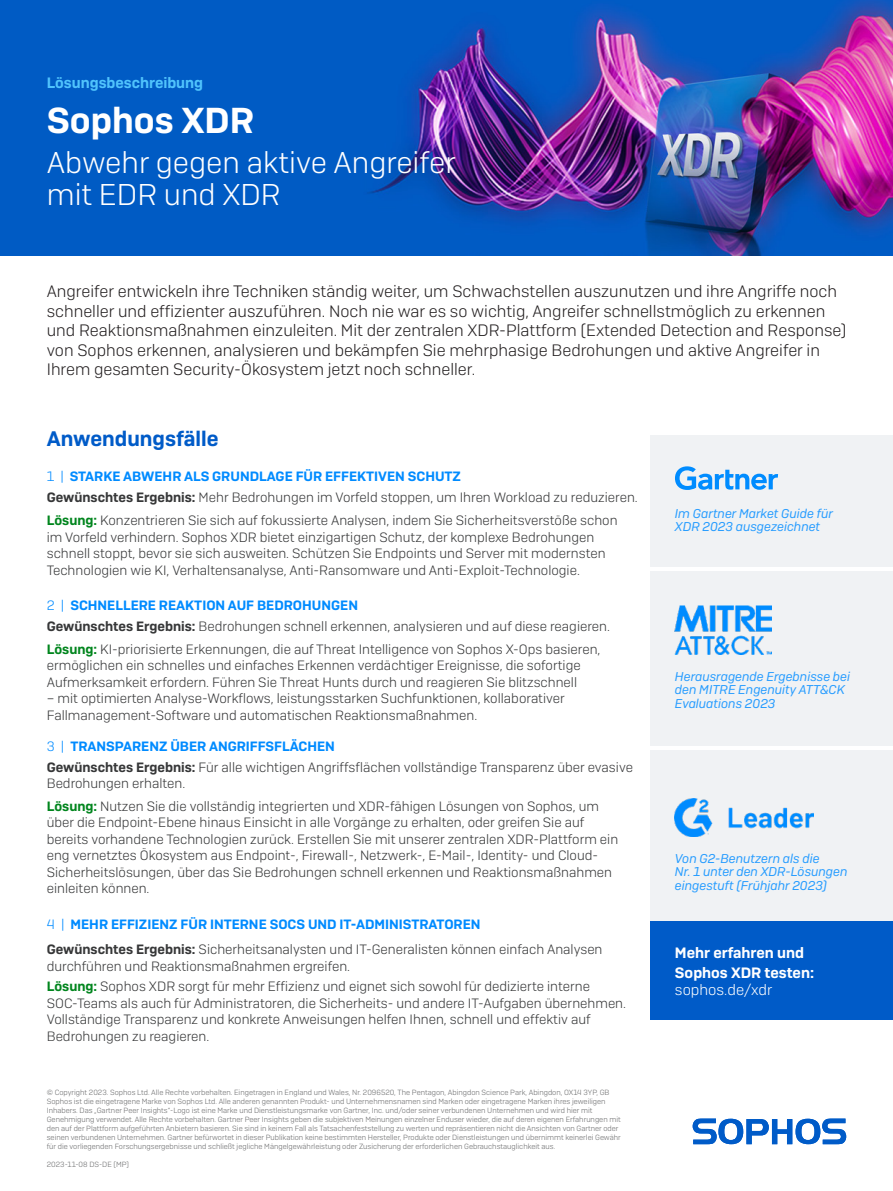
<style>
.page{position:relative;width:893px;height:1191px;background:#fff}
.page>*{position:absolute;margin:0;border:0;box-sizing:border-box;transform-origin:0 0}
.t1{font:600 36px "Sophos Sans";color:#fff}
.Intro_subheading{font:300 30px/31.5px "Sophos Sans";color:#fff}
.Subheading_1{font:600 21px "Sophos Sans";color:#005bc8}
.Intro_copy{font:300 16.5px/19.5px "Sophos Sans";color:#231f20}
.CTA_Heading{font:600 15px/16.5px "Sophos Sans";color:#fff}
.Sub_Title{font:600 15px "Sophos Sans";color:#50c3fc}
.Body_Copy{font:300 13.5px/16.5px "Sophos Sans";color:#363738}
.Subheading_2{font:600 13.5px "Sophos Sans";color:#008bff}
.Subheading_2-2{font:300 13.5px/16.5px "Sophos Sans";color:#363738}
.t2{font:italic 12.75px/13.5px "Sophos Sans";color:#269cff}
.Intro_copy-2{font:300 7.5px/9px "Sophos Sans";color:#696a6b}
.s1{font-weight:300}
.s2{font-weight:600}
.s3{font-weight:600;color:#00851d}
</style>
<div class="page">
<img style="left:0;top:0;width:893px;height:255px">
<div style="left:651px;top:750px;width:242px;height:175px;background:#f0f2f4"></div>
<div style="left:651px;top:571px;width:242px;height:175px;background:#f0f2f4"></div>
<div style="left:651px;top:435px;width:242px;height:132px;background:#f0f2f4"></div>
<div style="left:651px;top:921px;width:242px;height:99px;background:#005bc8"></div>
<svg style="left:693px;top:1118px;width:153px;height:26px"></svg>
<svg style="left:675px;top:466px;width:103px;height:24px"></svg>
<img style="left:675px;top:605px;width:96px;height:49px">
<img style="left:675px;top:798px;width:138px;height:38px">
<p class="Sub_Title" style="left:47px;top:73px;width:158px">Lösungsbeschreibung</p>
<p class="t1" style="left:47px;top:98px;width:209px">Sophos XDR</p>
<p class="Intro_subheading" style="left:47px;top:147px;width:411px">Abwehr gegen aktive Angreifer mit EDR und XDR</p>
<p class="Intro_copy" style="left:47px;top:281px;width:801px">Angreifer entwickeln ihre Techniken ständig weiter, um Schwachstellen auszunutzen und ihre Angriffe noch schneller und effizienter auszuführen. Noch nie war es so wichtig, Angreifer schnellstmöglich zu erkennen und Reaktionsmaßnahmen einzuleiten. Mit der zentralen XDR-Plattform (Extended Detection and Response) von Sophos erkennen, analysieren und bekämpfen Sie mehrphasige Bedrohungen und aktive Angreifer in Ihrem gesamten Security-Ökosystem jetzt noch schneller.</p>
<p class="Subheading_1" style="left:47px;top:425px;width:173px">Anwendungsfälle</p>
<p class="Subheading_2" style="left:47px;top:468px;width:416px"><span class="s1">1 |</span> STARKE ABWEHR ALS GRUNDLAGE FÜR EFFEKTIVEN SCHUTZ</p>
<p class="Body_Copy" style="left:47px;top:489px;width:592px"><span class="s2">Gewünschtes Ergebnis:</span> Mehr Bedrohungen im Vorfeld stoppen, um Ihren Workload zu reduzieren.</p>
<p class="Body_Copy" style="left:47px;top:512px;width:572px"><span class="s3">Lösung:</span> Konzentrieren Sie sich auf fokussierte Analysen, indem Sie Sicherheitsverstöße schon im Vorfeld verhindern. Sophos XDR bietet einzigartigen Schutz, der komplexe Bedrohungen schnell stoppt, bevor sie sich ausweiten. Schützen Sie Endpoints und Server mit modernsten Technologien wie KI, Verhaltensanalyse, Anti-Ransomware und Anti-Exploit-Technologie.</p>
<p class="Subheading_2" style="left:47px;top:597px;width:313px"><span class="s1">2 |</span> SCHNELLERE REAKTION AUF BEDROHUNGEN</p>
<p class="Body_Copy" style="left:47px;top:618px;width:565px"><span class="s2">Gewünschtes Ergebnis:</span> Bedrohungen schnell erkennen, analysieren und auf diese reagieren.</p>
<p class="Body_Copy" style="left:47px;top:641px;width:555px"><span class="s3">Lösung:</span> KI-priorisierte Erkennungen, die auf Threat Intelligence von Sophos X-Ops basieren, ermöglichen ein schnelles und einfaches Erkennen verdächtiger Ereignisse, die sofortige<br>Aufmerksamkeit erfordern. Führen Sie Threat Hunts durch und reagieren Sie blitzschnell</p>
<p class="Body_Copy" style="left:47px;top:690px;width:520px">– mit optimierten Analyse-Workflows, leistungsstarken Suchfunktionen, kollaborativer<br>Fallmanagement-Software und automatischen Reaktionsmaßnahmen.</p>
<p class="Subheading_2" style="left:47px;top:737px;width:290px"><span class="s1">3 |</span> TRANSPARENZ ÜBER ANGRIFFSFLÄCHEN</p>
<p class="Body_Copy" style="left:47px;top:758px;width:588px"><span class="s2">Gewünschtes Ergebnis:</span> Für alle wichtigen Angriffsflächen vollständige Transparenz über evasive<br>Bedrohungen erhalten.</p>
<p class="Body_Copy" style="left:47px;top:797px;width:573px"><span class="s3">Lösung:</span> Nutzen Sie die vollständig integrierten und XDR-fähigen Lösungen von Sophos, um über die Endpoint-Ebene hinaus Einsicht in alle Vorgänge zu erhalten, oder greifen Sie auf bereits vorhandene Technologien zurück. Erstellen Sie mit unserer zentralen XDR-Plattform ein eng vernetztes Ökosystem aus Endpoint-, Firewall-, Netzwerk-, E-Mail-, Identity- und Cloud-Sicherheitslösungen, über das Sie Bedrohungen schnell erkennen und Reaktionsmaßnahmen einleiten können.</p>
<p class="Subheading_2" style="left:47px;top:916px;width:435px"><span class="s1">4 |</span> MEHR EFFIZIENZ FÜR INTERNE SOCS UND IT-ADMINISTRATOREN</p>
<p class="Subheading_2-2" style="left:47px;top:941px;width:557px"><span class="s2">Gewünschtes Ergebnis:</span> Sicherheitsanalysten und IT-Generalisten können einfach Analysen durchführen und Reaktionsmaßnahmen ergreifen.</p>
<p class="Body_Copy" style="left:47px;top:978px;width:581px"><span class="s3">Lösung:</span> Sophos XDR sorgt für mehr Effizienz und eignet sich sowohl für dedizierte interne SOC-Teams als auch für Administratoren, die Sicherheits- und andere IT-Aufgaben übernehmen.<br>Vollständige Transparenz und konkrete Anweisungen helfen Ihnen, schnell und effektiv auf Bedrohungen zu reagieren.</p>
<p class="Intro_copy-2" style="left:47px;top:1087px;width:576px">© Copyright 2023. Sophos Ltd. Alle Rechte vorbehalten. Eingetragen in England und Wales, Nr. 2096520, The Pentagon, Abingdon Science Park, Abingdon, OX14 3YP, GB Sophos ist die eingetragene Marke von Sophos Ltd. Alle anderen genannten Produkt- und Unternehmensnamen sind Marken oder eingetragene Marken ihres jeweiligen Inhabers. Das „Gartner Peer Insights“-Logo ist eine Marke und Dienstleistungsmarke von Gartner, Inc. und/oder seiner verbundenen Unternehmen und wird hier mit Genehmigung verwendet. Alle Rechte vorbehalten. Gartner Peer Insights geben die subjektiven Meinungen einzelner Enduser wieder, die auf deren eigenen Erfahrungen mit den auf der Plattform aufgeführten Anbietern basieren. Sie sind in keinem Fall als Tatsachenfeststellung zu werten und repräsentieren nicht die Ansichten von Gartner oder seinen verbundenen Unternehmen. Gartner befürwortet in dieser Publikation keine bestimmten Hersteller, Produkte oder Dienstleistungen und übernimmt keinerlei Gewähr für die vorliegenden Forschungsergebnisse und schließt jegliche Mängelgewährleistung oder Zusicherung der erforderlichen Gebrauchstauglichkeit aus.</p>
<p class="Intro_copy-2" style="left:47px;top:1159px;width:84px">2023-11-08 DS-DE (MP)</p>
<p class="t2" style="left:675px;top:506px;width:159px">Im Gartner Market Guide für<br>XDR 2023 ausgezeichnet</p>
<p class="t2" style="left:675px;top:669px;width:177px">Herausragende Ergebnisse bei den MITRE Engenuity ATT&amp;CK<br>Evaluations 2023</p>
<p class="t2" style="left:675px;top:851px;width:174px">Von G2-Benutzern als die<br>Nr. 1 unter den XDR-Lösungen eingestuft (Frühjahr 2023)</p>
<p class="CTA_Heading" style="left:675px;top:944px;width:131px">Mehr erfahren und</p>
<p class="CTA_Heading" style="left:675px;top:964px;width:141px">Sophos XDR testen: <span class="s1">sophos.de/xdr</span></p>
</div>
